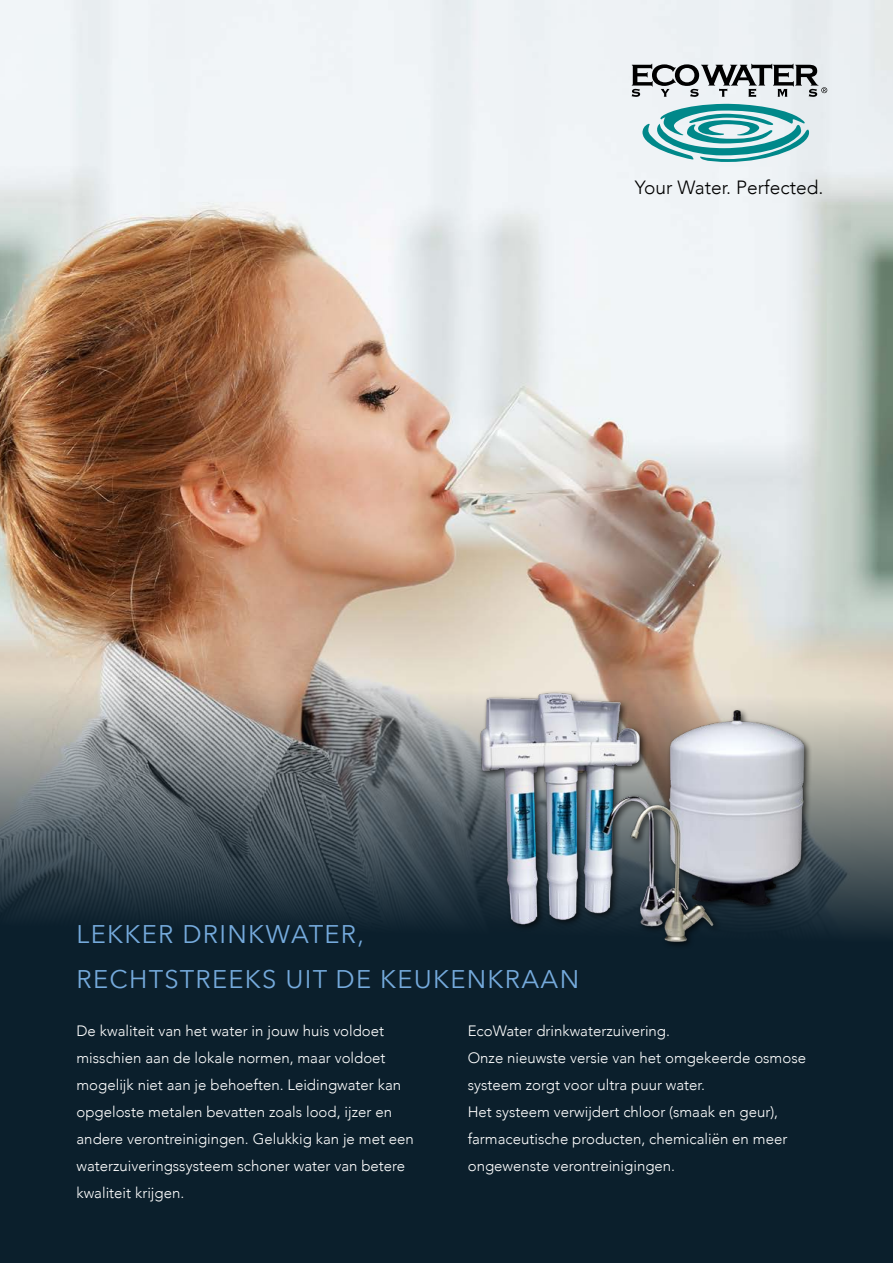
<style>
.page{position:relative;width:893px;height:1263px;background:#fff}
.page>*{position:absolute;margin:0;border:0;box-sizing:border-box;transform-origin:0 0}
.t1{font:25.5px/45px "Avenir Next";letter-spacing:.05em;color:#75aadc}
.t2{font:300 19.2px "Avenir";color:#000}
.t3{font:300 15px/27px "Avenir";color:#fff}
</style>
<div class="page">
<div style="left:0;top:946px;width:893px;height:317px;background:#0b1f2c"></div>
<img style="left:0;top:0;width:893px;height:617px">
<svg style="left:642px;top:103px;width:167px;height:59px"></svg>
<svg style="left:632px;top:64px;width:195px;height:33px"></svg>
<svg style="left:0;top:617px;width:893px;height:329px"></svg>
<img style="left:431px;top:665px;width:433px;height:281px">
<p class="t2" style="left:635px;top:176px;width:190px">Your Water. Perfected.</p>
<h1 class="t1" style="left:77px;top:910px;width:504px">LEKKER DRINKWATER,<br>RECHTSTREEKS UIT DE KEUKENKRAAN</h1>
<p class="t3" style="left:468px;top:1017px;width:340px">EcoWater drinkwaterzuivering.<br>Onze nieuwste versie van het omgekeerde osmose systeem zorgt voor ultra puur water.<br>Het systeem verwijdert chloor (smaak en geur), farmaceutische producten, chemicaliën en meer ongewenste verontreinigingen.</p>
<p class="t3" style="left:77px;top:1017px;width:339px">De kwaliteit van het water in jouw huis voldoet misschien aan de lokale normen, maar voldoet mogelijk niet aan je behoeften. Leidingwater kan opgeloste metalen bevatten zoals lood, ijzer en andere verontreinigingen. Gelukkig kan je met een waterzuiveringssysteem schoner water van betere kwaliteit krijgen.</p>
</div>
